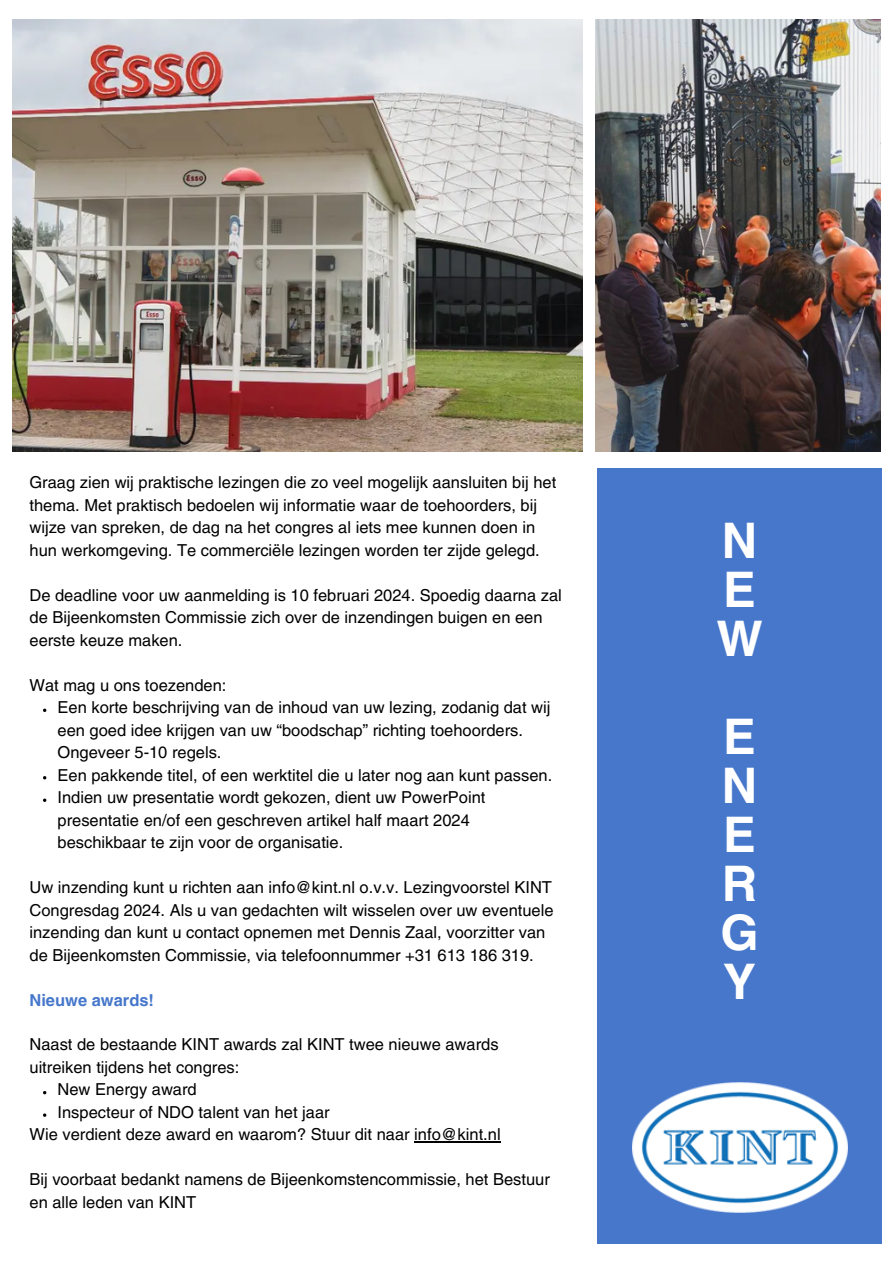
<style>
.page{position:relative;width:893px;height:1264px;background:#fff}
.page>*{position:absolute;margin:0;border:0;box-sizing:border-box;transform-origin:0 0}
.t1{font:700 49.05px/49.1px "Helvetica LT Pro";color:#fff}
.t2{font:16.5px/22.5px "Helvetica LT Pro";color:#000}
.t3{font:700 16.5px "Helvetica LT Pro";color:#4677cb}
</style>
<div class="page">
<svg style="left:43px;top:708px;width:3px;height:4px"></svg>
<svg style="left:43px;top:798px;width:3px;height:4px"></svg>
<hr style="left:414px;top:1141px;width:86px;height:1px;background:#000">
<div style="left:597px;top:468px;width:284px;height:776px;background:#4677cb"></div>
<img style="left:632px;top:1082px;width:215px;height:130px">
<img style="left:12px;top:19px;width:570px;height:432px">
<img style="left:595px;top:19px;width:285px;height:432px">
<p class="t2" style="left:29px;top:472px;width:528px">Graag zien wij praktische lezingen die zo veel mogelijk aansluiten bij het thema. Met praktisch bedoelen wij informatie waar de toehoorders, bij wijze van spreken, de dag na het congres al iets mee kunnen doen in hun werkomgeving. Te commerciële lezingen worden ter zijde gelegd.</p>
<p class="t2" style="left:29px;top:585px;width:534px">De deadline voor uw aanmelding is 10 februari 2024. Spoedig daarna zal de Bijeenkomsten Commissie zich over de inzendingen buigen en een eerste keuze maken.</p>
<p class="t2" style="left:29px;top:675px;width:198px">Wat mag u ons toezenden:</p>
<p class="t2" style="left:58px;top:697px;width:494px">Een korte beschrijving van de inhoud van uw lezing, zodanig dat wij een goed idee krijgen van uw “boodschap” richting toehoorders.<br>Ongeveer 5-10 regels.</p>
<p class="t2" style="left:58px;top:765px;width:496px">Een pakkende titel, of een werktitel die u later nog aan kunt passen.</p>
<p class="t2" style="left:58px;top:787px;width:429px">Indien uw presentatie wordt gekozen, dient uw PowerPoint presentatie en/of een geschreven artikel half maart 2024 beschikbaar te zijn voor de organisatie.</p>
<p class="t2" style="left:29px;top:877px;width:525px">Uw inzending kunt u richten aan info@kint.nl o.v.v. Lezingvoorstel KINT Congresdag 2024. Als u van gedachten wilt wisselen over uw eventuele inzending dan kunt u contact opnemen met Dennis Zaal, voorzitter van de Bijeenkomsten Commissie, via telefoonnummer +31 613 186 319.</p>
<p class="t3" style="left:29px;top:993px;width:126px">Nieuwe awards!</p>
<p class="t2" style="left:29px;top:1035px;width:470px">Naast de bestaande KINT awards zal KINT twee nieuwe awards uitreiken tijdens het congres:</p>
<p class="t2" style="left:58px;top:1079px;width:141px">New Energy award</p>
<p class="t2" style="left:58px;top:1102px;width:273px">Inspecteur of NDO talent van het jaar</p>
<p class="t2" style="left:29px;top:1124px;width:472px">Wie verdient deze award en waarom? Stuur dit naar info@kint.nl</p>
<p class="t2" style="left:29px;top:1169px;width:522px">Bij voorbaat bedankt namens de Bijeenkomstencommissie, het Bestuur en alle leden van KINT</p>
<p class="t1" style="left:716px;top:520px;width:48px">N<br>E<br>W</p>
<p class="t1" style="left:720px;top:716px;width:40px;text-align:justify">E N E R G Y</p>
</div>
